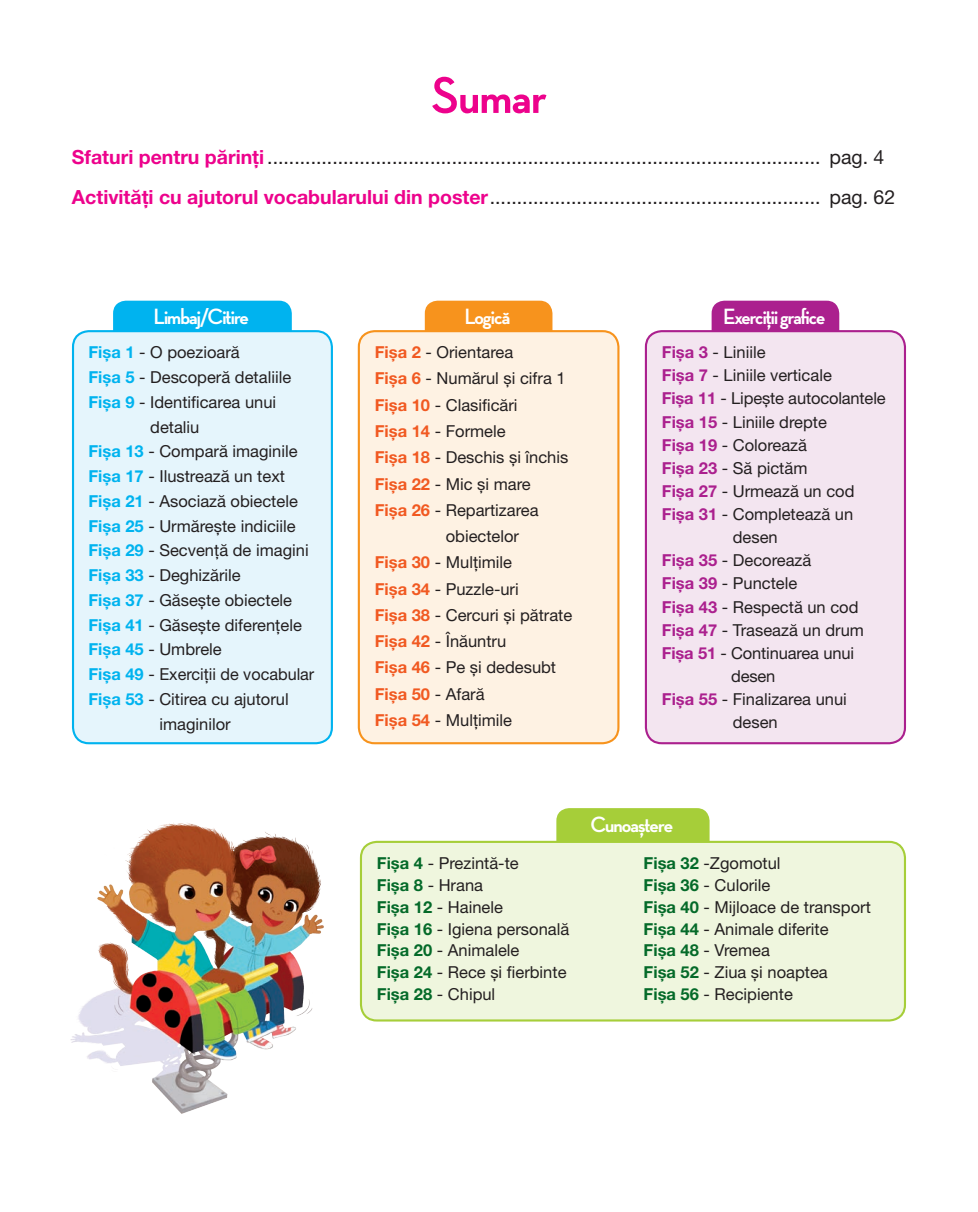
<style>
.page{position:relative;width:978px;height:1212px;background:#fff}
.page>*{position:absolute;margin:0;border:0;box-sizing:border-box;transform-origin:0 0}
.t1{font:700 52.5px "Neutra Disp";letter-spacing:-.01em;color:#ed028c}
.t2{font:700 22.5px "Neutra Disp";letter-spacing:-.04em;color:#fff}
.t3{font:19.5px/40.3px "Helvetica Neue LT Pro";color:#231f20}
.t4{font:16.5px/21.8px "Helvetica Neue LT Pro";color:#231f20}
.t5{font:700 16.5px "Helvetica Neue LT Pro";color:#f15921}
.s1{font-weight:700;color:#ed028c}
.s2{font-weight:700;color:#00b3ef}
.s3{font-weight:700;color:#f15921}
.s4{font-weight:400;color:#231f20}
.s5{font-weight:700;color:#ab208e}
.s6{font-weight:700;color:#046a29}
</style>
<div class="page">
<div style="left:711px;top:300px;width:128px;height:46px;background:#ab208e;border-radius:13px"></div>
<div style="left:556px;top:807px;width:153px;height:57px;background:#a6ce39;border-radius:13px"></div>
<div style="left:361px;top:841px;width:543px;height:179px;background:#eff6de;border-radius:16px"></div>
<div style="left:360px;top:840px;width:545px;height:181px;border:2px solid #a6ce39;border-radius:16px"></div>
<div style="left:424px;top:300px;width:128px;height:46px;background:#f7931d;border-radius:13px"></div>
<div style="left:359px;top:331px;width:259px;height:412px;background:#fef2e3;border-radius:16px"></div>
<div style="left:357px;top:330px;width:262px;height:414px;border:2px solid #f7931d;border-radius:16px"></div>
<div style="left:645px;top:331px;width:259px;height:412px;background:#f3e5f0;border-radius:16px"></div>
<div style="left:644px;top:330px;width:261px;height:414px;border:2px solid #ab208e;border-radius:16px"></div>
<div style="left:113px;top:300px;width:179px;height:46px;background:#00b3ef;border-radius:13px"></div>
<div style="left:73px;top:331px;width:259px;height:412px;background:#e5f5fc;border-radius:16px"></div>
<div style="left:72px;top:330px;width:261px;height:414px;border:2px solid #00b3ef;border-radius:16px"></div>
<img style="left:70px;top:823px;width:254px;height:291px">
<h1 class="t1" style="left:431px;top:66px;width:117px">Sumar</h1>
<p class="t3" style="left:72px;top:136px;width:824px"><span class="s1">Sfaturi pentru părinți</span> ...................................................................................................... pag. 4<br><span class="s1">Activități cu ajutorul vocabularului din poster</span>............................................................. pag. 62</p>
<h2 class="t2" style="left:153px;top:304px;width:97px">Limbaj/Citire</h2>
<p class="t4" style="left:88px;top:341px;width:153px"><span class="s2">Fișa 1</span> - O poezioară</p>
<p class="t4" style="left:88px;top:366px;width:204px"><span class="s2">Fișa 5</span> - Descoperă detaliile</p>
<p class="t4" style="left:88px;top:390px;width:189px"><span class="s2">Fișa 9</span> - Identificarea unui</p>
<p class="t4" style="left:150px;top:415px;width:51px">detaliu</p>
<p class="t4" style="left:88px;top:440px;width:211px"><span class="s2">Fișa 13</span> - Compară imaginile</p>
<p class="t4" style="left:88px;top:465px;width:198px"><span class="s2">Fișa 17</span> - Ilustrează un text</p>
<p class="t4" style="left:88px;top:489px;width:211px"><span class="s2">Fișa 21</span> - Asociază obiectele</p>
<p class="t4" style="left:88px;top:514px;width:209px"><span class="s2">Fișa 25</span> - Urmărește indiciile</p>
<p class="t4" style="left:88px;top:539px;width:222px"><span class="s2">Fișa 29</span> - Secvență de imagini</p>
<p class="t4" style="left:88px;top:564px;width:154px"><span class="s2">Fișa 33</span> - Deghizările</p>
<p class="t4" style="left:88px;top:588px;width:205px"><span class="s2">Fișa 37</span> - Găsește obiectele</p>
<p class="t4" style="left:88px;top:613px;width:215px"><span class="s2">Fișa 41</span> - Găsește diferențele</p>
<p class="t4" style="left:88px;top:638px;width:135px"><span class="s2">Fișa 45</span> - Umbrele</p>
<p class="t4" style="left:88px;top:663px;width:227px"><span class="s2">Fișa 49</span> - Exerciții de vocabular</p>
<p class="t4" style="left:88px;top:687px;width:202px"><span class="s2">Fișa 53</span> - Citirea cu ajutorul</p>
<p class="t4" style="left:159px;top:712px;width:73px">imaginilor</p>
<h2 class="t2" style="left:464px;top:304px;width:47px">Logică</h2>
<p class="t4" style="left:374px;top:341px;width:140px"><span class="s3">Fișa 2</span> - Orientarea</p>
<p class="t4" style="left:374px;top:367px;width:192px"><span class="s3">Fișa 6</span> - Numărul și cifra 1</p>
<p class="t4" style="left:374px;top:393px;width:144px"><span class="s3">Fișa 10</span> - Clasificări</p>
<p class="t4" style="left:374px;top:420px;width:132px"><span class="s3">Fișa 14</span> - Formele</p>
<p class="t4" style="left:374px;top:446px;width:195px"><span class="s3">Fișa 18</span> - Deschis și închis</p>
<p class="t4" style="left:374px;top:472px;width:157px"><span class="s3">Fișa 22</span> - Mic și mare</p>
<p class="t4" style="left:374px;top:498px;width:165px"><span class="s3">Fișa 26</span> - Repartizarea</p>
<p class="t4" style="left:445px;top:525px;width:75px">obiectelor</p>
<p class="t4" style="left:374px;top:551px;width:139px"><span class="s3">Fișa 30</span> - Mulțimile</p>
<p class="t4" style="left:374px;top:577px;width:145px"><span class="s3">Fișa 34</span> - Puzzle-uri</p>
<p class="t4" style="left:374px;top:603px;width:199px"><span class="s3">Fișa 38</span> - Cercuri și pătrate</p>
<p class="t4" style="left:374px;top:630px;width:133px"><span class="s3">Fișa 42</span> - Înăuntru</p>
<p class="t4" style="left:374px;top:656px;width:183px"><span class="s3">Fișa 46</span> - Pe și dedesubt</p>
<p class="t5" style="left:374px;top:683px;width:111px">Fișa 50 <span class="s4">- Afară</span></p>
<p class="t4" style="left:374px;top:708px;width:139px"><span class="s3">Fișa 54</span> - Mulțimile</p>
<h2 class="t2" style="left:723px;top:304px;width:104px">Exerciții grafice</h2>
<p class="t4" style="left:661px;top:341px;width:105px"><span class="s5">Fișa 3</span> - Liniile</p>
<p class="t4" style="left:661px;top:364px;width:171px"><span class="s5">Fișa 7</span> - Liniile verticale</p>
<p class="t4" style="left:661px;top:387px;width:225px"><span class="s5">Fișa 11</span> - Lipește autocolantele</p>
<p class="t4" style="left:661px;top:410px;width:167px"><span class="s5">Fișa 15</span> - Liniile drepte</p>
<p class="t4" style="left:661px;top:433px;width:147px"><span class="s5">Fișa 19</span> - Colorează</p>
<p class="t4" style="left:661px;top:456px;width:147px"><span class="s5">Fișa 23</span> - Să pictăm</p>
<p class="t4" style="left:661px;top:479px;width:194px"><span class="s5">Fișa 27</span> - Urmează un cod</p>
<p class="t4" style="left:661px;top:502px;width:193px"><span class="s5">Fișa 31</span> - Completează un</p>
<p class="t4" style="left:732px;top:526px;width:46px">desen</p>
<p class="t4" style="left:661px;top:549px;width:151px"><span class="s5">Fișa 35</span> - Decorează</p>
<p class="t4" style="left:661px;top:572px;width:137px"><span class="s5">Fișa 39</span> - Punctele</p>
<p class="t4" style="left:661px;top:595px;width:198px"><span class="s5">Fișa 43</span> - Respectă un cod</p>
<p class="t4" style="left:661px;top:618px;width:204px"><span class="s5">Fișa 47</span> - Trasează un drum</p>
<p class="t4" style="left:661px;top:641px;width:194px"><span class="s5">Fișa 51</span> - Continuarea unui</p>
<p class="t4" style="left:731px;top:664px;width:46px">desen</p>
<p class="t4" style="left:661px;top:687px;width:186px"><span class="s5">Fișa 55</span> - Finalizarea unui</p>
<p class="t4" style="left:732px;top:710px;width:46px">desen</p>
<h2 class="t2" style="left:590px;top:811px;width:84px">Cunoaștere</h2>
<p class="t4" style="left:377px;top:852px;width:194px"><span class="s6">Fișa 4</span> - Prezintă-te<br><span class="s6">Fișa 8</span> - Hrana<br><span class="s6">Fișa 12</span> - Hainele<br><span class="s6">Fișa 16</span> - Igiena personală<br><span class="s6">Fișa 20</span> - Animalele<br><span class="s6">Fișa 24</span> - Rece și fierbinte<br><span class="s6">Fișa 28</span> - Chipul</p>
<p class="t4" style="left:643px;top:852px;width:229px"><span class="s6">Fișa 32</span> -Zgomotul<br><span class="s6">Fișa 36</span> - Culorile<br><span class="s6">Fișa 40</span> - Mijloace de transport<br><span class="s6">Fișa 44</span> - Animale diferite<br><span class="s6">Fișa 48</span> - Vremea<br><span class="s6">Fișa 52</span> - Ziua și noaptea<br><span class="s6">Fișa 56</span> - Recipiente</p>
</div>
